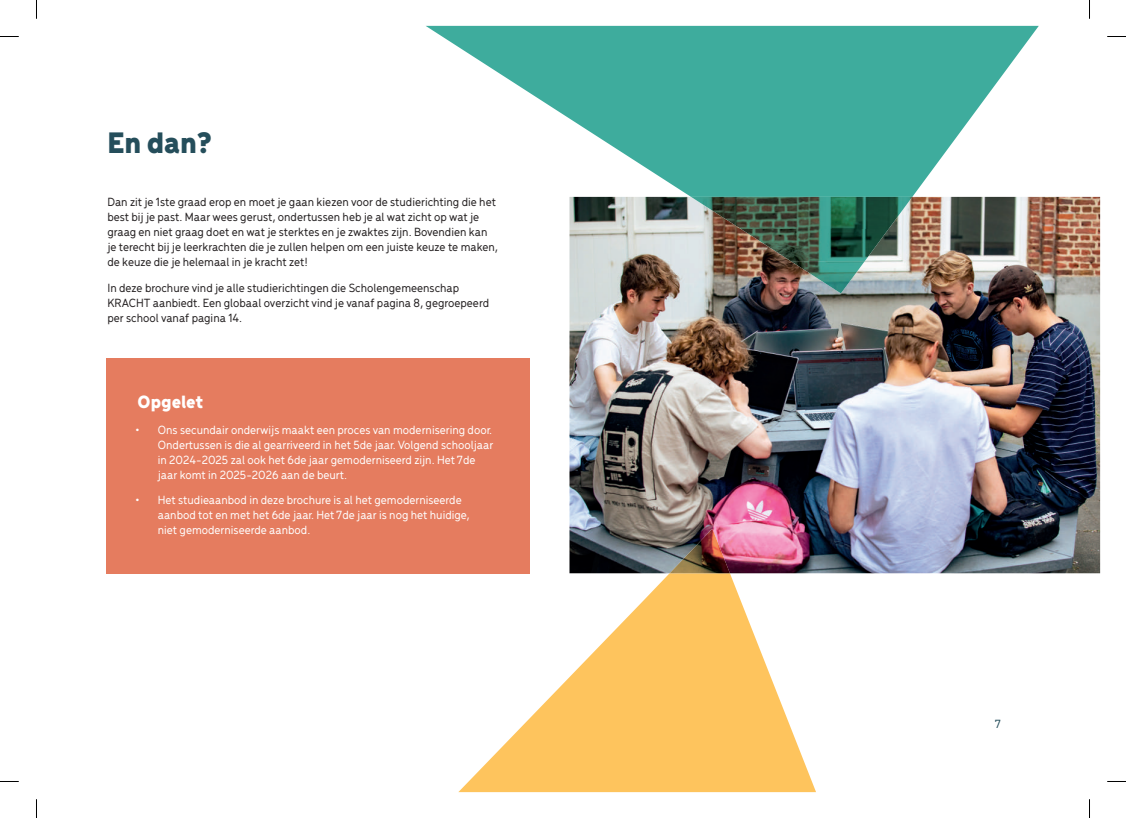
<style>
.page{position:relative;width:1126px;height:818px;background:#fff}
.page>*{position:absolute;margin:0;border:0;box-sizing:border-box;transform-origin:0 0}
.t1{font:900 31.25px "Menca";color:#254e5b}
.t2{font:900 18.75px "Menca";color:#fff}
.t3{font:500 12.5px/15px "Menca";color:#231f20}
.t4{font:500 12.5px/15px "Menca";color:#fff}
.t5{font:500 12.5px "Menca";color:#254e5b}
</style>
<div class="page">
<img style="left:569px;top:197px;width:530px;height:376px">
<div style="left:106px;top:357px;width:423px;height:216px;background:#e57c5f"></div>
<svg style="left:426px;top:26px;width:612px;height:171px;fill:#3eac9d"></svg>
<img style="left:691px;top:197px;width:221px;height:32px">
<img style="left:740px;top:229px;width:148px;height:32px">
<img style="left:790px;top:261px;width:74px;height:32px">
<svg style="left:458px;top:573px;width:358px;height:218px;fill:#fec45d"></svg>
<img style="left:669px;top:528px;width:60px;height:45px">
<svg style="left:0;top:36px;width:19px;height:1px"></svg>
<svg style="left:1107px;top:36px;width:18px;height:1px"></svg>
<svg style="left:36px;top:0;width:1px;height:19px"></svg>
<svg style="left:36px;top:799px;width:1px;height:18px"></svg>
<svg style="left:1089px;top:0;width:1px;height:19px"></svg>
<svg style="left:1089px;top:799px;width:1px;height:18px"></svg>
<h1 class="t1" style="left:107px;top:121px;width:106px">En dan?</h1>
<p class="t3" style="left:107px;top:194px;width:392px">Dan zit je 1ste graad erop en moet je gaan kiezen voor de studierichting die het best bij je past. Maar wees gerust, ondertussen heb je al wat zicht op wat je graag en niet graag doet en wat je sterktes en je zwaktes zijn. Bovendien kan je terecht bij je leerkrachten die je zullen helpen om een juiste keuze te maken, de keuze die je helemaal in je kracht zet!</p>
<p class="t3" style="left:107px;top:279px;width:383px">In deze brochure vind je alle studierichtingen die Scholengemeenschap<br>KRACHT aanbiedt. Een globaal overzicht vind je vanaf pagina 8, gegroepeerd per school vanaf pagina 14.</p>
<h2 class="t2" style="left:138px;top:388px;width:67px">Opgelet</h2>
<p class="t4" style="left:158px;top:421px;width:337px;text-indent:-22px">• Ons secundair onderwijs maakt een proces van modernisering door.<br>Ondertussen is die al gearriveerd in het 5de jaar. Volgend schooljaar in 2024-2025 zal ook het 6de jaar gemoderniseerd zijn. Het 7de jaar komt in 2025-2026 aan de beurt.</p>
<p class="t4" style="left:158px;top:491px;width:313px;text-indent:-22px">• Het studieaanbod in deze brochure is al het gemoderniseerde aanbod tot en met het 6de jaar. Het 7de jaar is nog het huidige, niet gemoderniseerde aanbod.</p>
<p class="t5" style="left:994px;top:715px;width:8px">7</p>
</div>
